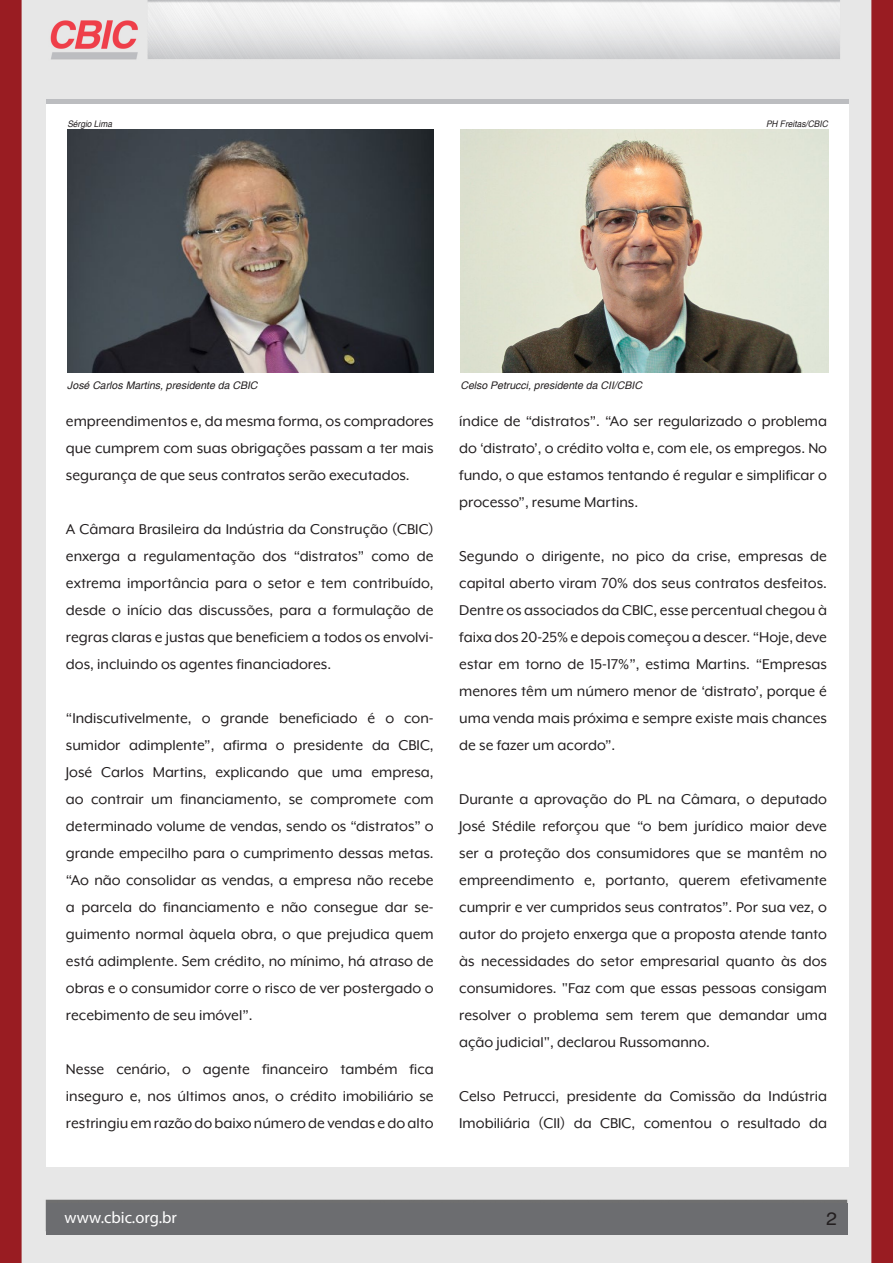
<style>
.page{position:relative;width:893px;height:1263px;background:#fff}
.page>*{position:absolute;margin:0;border:0;box-sizing:border-box;transform-origin:0 0}
.t1{font:18px "Helvetica";color:#231f20;scale:1.09 1}
.t2{font:16.5px/27px "Mr Eaves XL Mod OT";color:#231f20;text-align:justify}
.t3{font:16.5px "Myriad Pro";color:#fff}
.t4{font:italic 10.5px "Helvetica";color:#231f20}
.t5{font:italic 9px "Helvetica";color:#231f20;scale:.93 1}
</style>
<div class="page">
<img style="left:0;top:0;width:893px;height:1263px">
<div style="left:46px;top:1203px;width:801px;height:32px;background:#6c6d70"></div>
<div style="left:46px;top:104px;width:803px;height:1063px;background:#fff"></div>
<img style="left:460px;top:129px;width:368px;height:243px">
<img style="left:67px;top:129px;width:367px;height:243px">
<p class="t5" style="left:67px;top:118px;width:50px">Sérgio Lima</p>
<p class="t5" style="left:766px;top:118px;width:68px">PH Freitas/CBIC</p>
<p class="t4" style="left:67px;top:379px;width:192px">José Carlos Martins, presidente da CBIC</p>
<p class="t4" style="left:460px;top:379px;width:183px">Celso Petrucci, presidente da CII/CBIC</p>
<p class="t2" style="left:66px;top:408px;width:369px">empreendimentos e, da mesma forma, os compradores que cumprem com suas obrigações passam a ter mais segurança de que seus contratos serão executados.</p>
<p class="t2" style="left:66px;top:516px;width:369px">A Câmara Brasileira da Indústria da Construção (CBIC) enxerga a regulamentação dos “distratos” como de extrema importância para o setor e tem contribuído, desde o início das discussões, para a formulação de regras claras e justas que beneficiem a todos os envolvi&shy;dos, incluindo os agentes financiadores.</p>
<p class="t2" style="left:66px;top:705px;width:369px">“Indiscutivelmente, o grande beneficiado é o con&shy;sumidor adimplente”, afirma o presidente da CBIC, José Carlos Martins, explicando que uma empresa, ao contrair um financiamento, se compromete com determinado volume de vendas, sendo os “distratos” o grande empecilho para o cumprimento dessas metas. “Ao não consolidar as vendas, a empresa não recebe a parcela do financiamento e não consegue dar se&shy;guimento normal àquela obra, o que prejudica quem está adimplente. Sem crédito, no mínimo, há atraso de obras e o consumidor corre o risco de ver postergado o recebimento de seu imóvel”.</p>
<p class="t2" style="left:66px;top:1056px;width:369px">Nesse cenário, o agente financeiro também fica inseguro e, nos últimos anos, o crédito imobiliário se restringiu em razão do baixo número de vendas e do alto</p>
<p class="t2" style="left:459px;top:408px;width:369px">índice de “distratos”. “Ao ser regularizado o problema do ‘distrato’, o crédito volta e, com ele, os empregos. No fundo, o que estamos tentando é regular e simplificar o processo”, resume Martins.</p>
<p class="t2" style="left:459px;top:543px;width:369px">Segundo o dirigente, no pico da crise, empresas de capital aberto viram 70% dos seus contratos desfeitos.<br>Dentre os associados da CBIC, esse percentual chegou à faixa dos 20-25% e depois começou a descer. “Hoje, deve estar em torno de 15-17%”, estima Martins. “Empresas menores têm um número menor de ‘distrato’, porque é uma venda mais próxima e sempre existe mais chances de se fazer um acordo”.</p>
<p class="t2" style="left:459px;top:786px;width:369px">Durante a aprovação do PL na Câmara, o deputado José Stédile reforçou que “o bem jurídico maior deve ser a proteção dos consumidores que se mantêm no empreendimento e, portanto, querem efetivamente cumprir e ver cumpridos seus contratos”. Por sua vez, o autor do projeto enxerga que a proposta atende tanto às necessidades do setor empresarial quanto às dos consumidores. "Faz com que essas pessoas consigam resolver o problema sem terem que demandar uma ação judicial", declarou Russomanno.</p>
<p class="t2" style="left:459px;top:1083px;width:369px">Celso Petrucci, presidente da Comissão da Indústria<br>Imobiliária (CII) da CBIC, comentou o resultado da</p>
<p class="t3" style="left:64px;top:1207px;width:114px">www.cbic.org.br</p>
<p class="t1" style="left:826px;top:1208px;width:12px">2</p>
</div>
